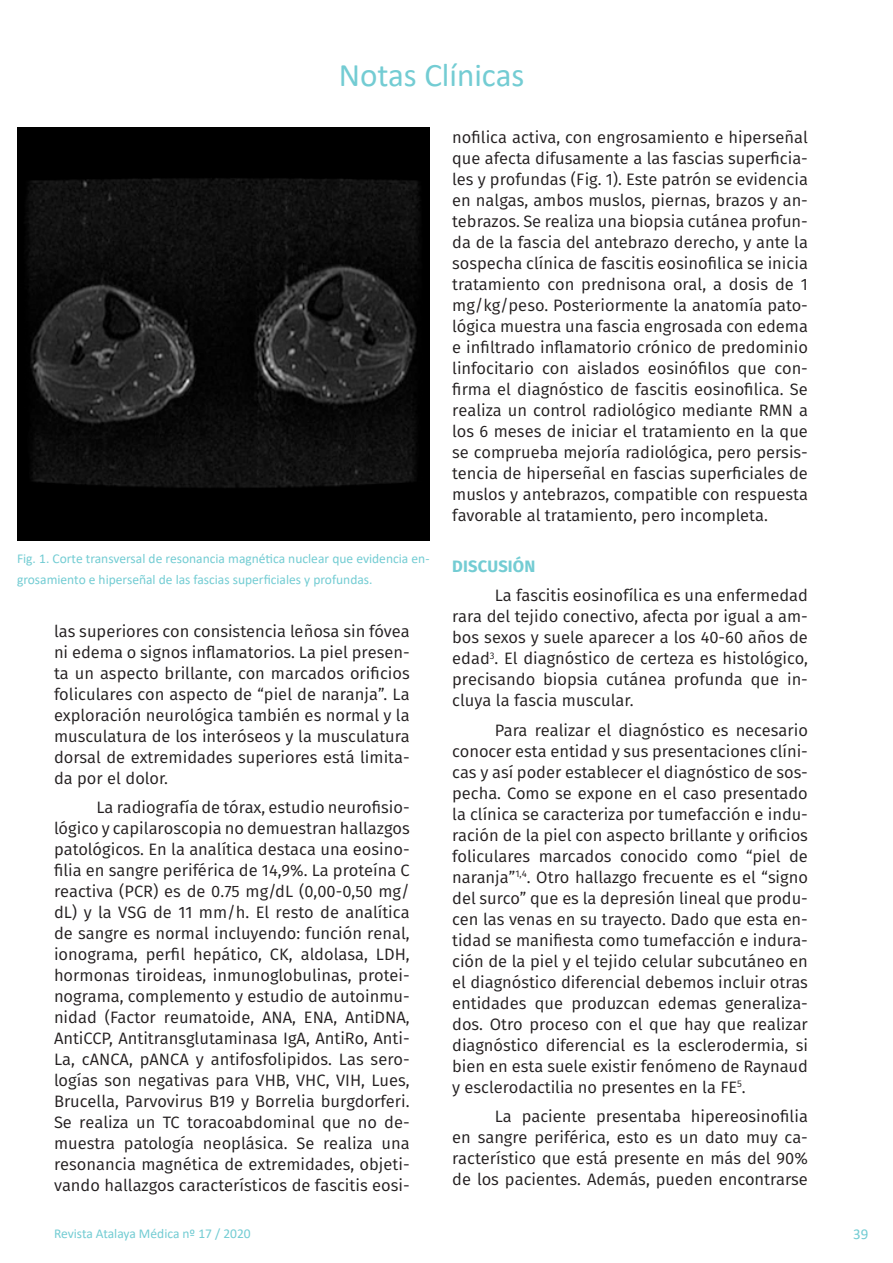
<style>
.page{position:relative;width:893px;height:1263px;background:#fff}
.page>*{position:absolute;margin:0;border:0;box-sizing:border-box;transform-origin:0 0}
.t1{font:33px "Calibri";color:#73ccd3}
.Texto{font:16.5px/21px "Fira Sans";color:#231f20;text-align:justify}
.encabezado{font:700 16.5px "Fira Sans";letter-spacing:.01em;color:#73ccd3}
.t2{font:15px "Calibri";color:#73ccd3}
.Pie_de_imagen{font:13.5px/21px "Calibri";color:#73ccd3}
</style>
<div class="page">
<img style="left:17px;top:128px;width:412px;height:412px">
<h1 class="t1" style="left:339px;top:52px;width:187px">Notas Clínicas</h1>
<p class="Pie_de_imagen" style="left:17px;top:548px;width:414px">Fig. 1. Corte transversal de resonancia magnética nuclear que evidencia en&shy;grosamiento e hiperseñal de las fascias superficiales y profundas.</p>
<p class="Texto" style="left:54px;top:620px;width:357px">las superiores con consistencia leñosa sin fóvea ni edema o signos inflamatorios. La piel presen&shy;ta un aspecto brillante, con marcados orificios foliculares con aspecto de “piel de naranja”. La exploración neurológica también es normal y la musculatura de los interóseos y la musculatura dorsal de extremidades superiores está limita&shy;da por el dolor.</p>
<p class="Texto" style="left:54px;top:796px;width:357px;text-indent:43px">La radiografía de tórax, estudio neurofisio&shy;lógico y capilaroscopia no demuestran hallazgos patológicos. En la analítica destaca una eosino&shy;filia en sangre periférica de 14,9%. La proteína C reactiva (PCR) es de 0.75 mg/dL (0,00-0,50 mg/ dL) y la VSG de 11 mm/h. El resto de analítica de sangre es normal incluyendo: función renal, ionograma, perfil hepático, CK, aldolasa, LDH, hormonas tiroideas, inmunoglobulinas, protei&shy;nograma, complemento y estudio de autoinmu&shy;nidad (Factor reumatoide, ANA, ENA, AntiDNA, AntiCCP, Antitransglutaminasa IgA, AntiRo, Anti-La, cANCA, pANCA y antifosfolipidos. Las sero&shy;logías son negativas para VHB, VHC, VIH, Lues, Brucella, Parvovirus B19 y Borrelia burgdorferi.<br>Se realiza un TC toracoabdominal que no de&shy;muestra patología neoplásica. Se realiza una resonancia magnética de extremidades, objeti&shy;vando hallazgos característicos de fascitis eosi-</p>
<p class="Pie_de_imagen" style="left:54px;top:1222px;width:198px">Revista Atalaya Médica nº 17 / 2020</p>
<p class="Texto" style="left:452px;top:126px;width:357px">nofilica activa, con engrosamiento e hiperseñal que afecta difusamente a las fascias superficia&shy;les y profundas (Fig. 1). Este patrón se evidencia en nalgas, ambos muslos, piernas, brazos y an&shy;tebrazos. Se realiza una biopsia cutánea profun&shy;da de la fascia del antebrazo derecho, y ante la sospecha clínica de fascitis eosinofilica se inicia tratamiento con prednisona oral, a dosis de 1 mg/kg/peso. Posteriormente la anatomía pato&shy;lógica muestra una fascia engrosada con edema e infiltrado inflamatorio crónico de predominio linfocitario con aislados eosinófilos que con&shy;firma el diagnóstico de fascitis eosinofilica. Se realiza un control radiológico mediante RMN a los 6 meses de iniciar el tratamiento en la que se comprueba mejoría radiológica, pero persis&shy;tencia de hiperseñal en fascias superficiales de muslos y antebrazos, compatible con respuesta favorable al tratamiento, pero incompleta.</p>
<p class="encabezado" style="left:452px;top:552px;width:85px">DISCUSIÓN</p>
<p class="Texto" style="left:452px;top:585px;width:357px;text-indent:43px">La fascitis eosinofílica es una enfermedad rara del tejido conectivo, afecta por igual a am&shy;bos sexos y suele aparecer a los 40-60 años de edad<sup>3</sup>. El diagnóstico de certeza es histológico, precisando biopsia cutánea profunda que in&shy;cluya la fascia muscular.</p>
<p class="Texto" style="left:452px;top:719px;width:357px;text-indent:43px">Para realizar el diagnóstico es necesario conocer esta entidad y sus presentaciones clíni&shy;cas y así poder establecer el diagnóstico de sos&shy;pecha. Como se expone en el caso presentado la clínica se caracteriza por tumefacción e indu&shy;ración de la piel con aspecto brillante y orificios foliculares marcados conocido como “piel de naranja”<sup>1,4</sup>. Otro hallazgo frecuente es el “signo del surco” que es la depresión lineal que produ&shy;cen las venas en su trayecto. Dado que esta en&shy;tidad se manifiesta como tumefacción e indura&shy;ción de la piel y el tejido celular subcutáneo en el diagnóstico diferencial debemos incluir otras entidades que produzcan edemas generaliza&shy;dos. Otro proceso con el que hay que realizar diagnóstico diferencial es la esclerodermia, si bien en esta suele existir fenómeno de Raynaud y esclerodactilia no presentes en la FE<sup>5</sup>.</p>
<p class="Texto" style="left:452px;top:1106px;width:357px;text-indent:43px">La paciente presentaba hipereosinofilia en sangre periférica, esto es un dato muy ca&shy;racterístico que está presente en más del 90% de los pacientes. Además, pueden encontrarse</p>
<p class="t2" style="left:853px;top:1223px;width:17px">39</p>
</div>
